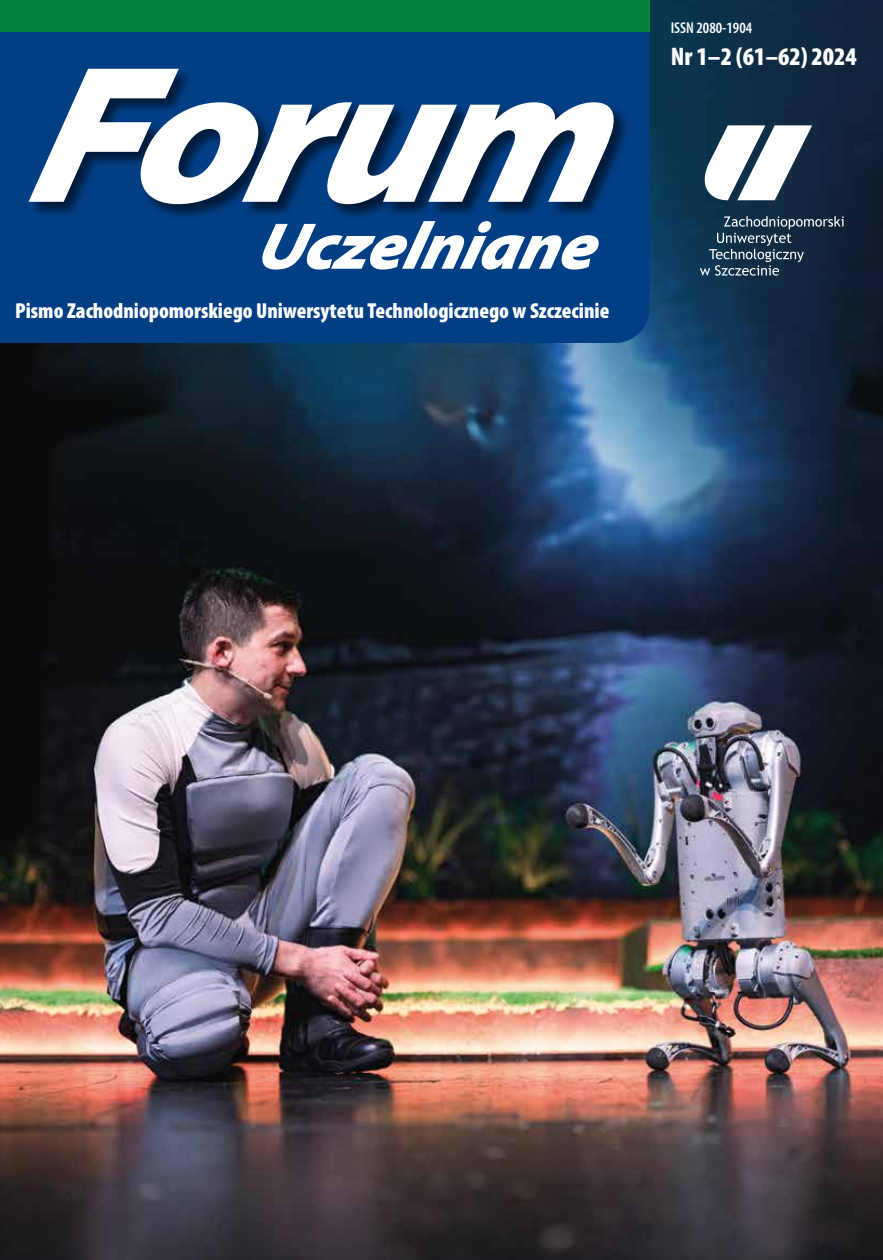
<style>
.page{position:relative;width:883px;height:1260px;background:#fff}
.page>*{position:absolute;margin:0;border:0;box-sizing:border-box;transform-origin:0 0}
.t1{font:900 condensed 25.5px "Myriad Pro";color:#fff}
.t2{font:900 condensed 21.75px "Myriad Pro";color:#fff}
.t3{font:600 condensed 15.75px "Myriad Pro";color:#fff}
</style>
<div class="page">
<img style="left:0;top:0;width:882px;height:1260px">
<div style="left:0;top:32px;width:649px;height:311px;background:#023e84"></div>
<div style="left:29px;top:68px;width:600px;height:152px;background:#000;opacity:.55"></div>
<svg style="left:28px;top:69px;width:599px;height:135px"></svg>
<svg style="left:259px;top:221px;width:345px;height:49px"></svg>
<div style="left:0;top:0;width:649px;height:32px;background:#00823d"></div>
<svg style="left:698px;top:125px;width:113px;height:75px"></svg>
<svg style="left:699px;top:216px;width:144px;height:60px;background:#2f465b"></svg>
<p class="t3" style="left:670px;top:18px;width:83px">ISSN 2080‑1904</p>
<p class="t1" style="left:670px;top:41px;width:187px">Nr 1–2 (61–62) 2024</p>
<p class="t2" style="left:15px;top:297px;width:595px">Pismo Zachodniopomorskiego Uniwersytetu Technologicznego w Szczecinie</p>
</div>
